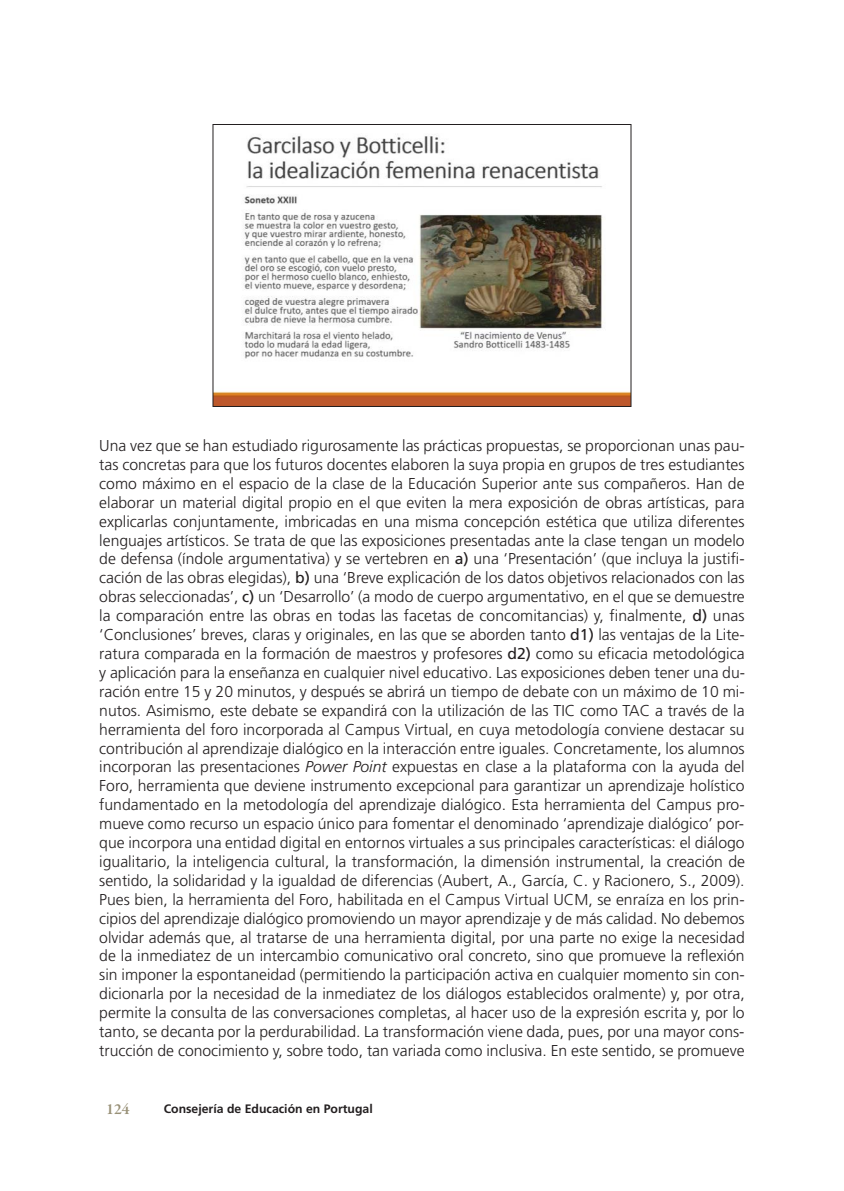
<style>
.page{position:relative;width:844px;height:1191px;background:#fff}
.page>*{position:absolute;margin:0;border:0;box-sizing:border-box;transform-origin:0 0}
.t1{font:300 15.75px/18.9px "Frutiger";color:#231f20;text-align:justify}
.t2{font:600 15.75px "Garamond Premr Pro";color:#999178}
.t3{font:700 12.25px "Frutiger";color:#231f20}
.s1{font-weight:400}
.s2{font-style:italic}
</style>
<div class="page">
<img style="left:214px;top:136px;width:415px;height:269px">
<div style="left:212px;top:124px;width:419px;height:283px;border:1px solid #231f20"></div>
<p class="t1" style="left:99px;top:437px;width:647px">Una vez que se han estudiado rigurosamente las prácticas propuestas, se proporcionan unas pau&shy;tas concretas para que los futuros docentes elaboren la suya propia en grupos de tres estudiantes como máximo en el espacio de la clase de la Educación Superior ante sus compañeros. Han de elaborar un material digital propio en el que eviten la mera exposición de obras artísticas, para explicarlas conjuntamente, imbricadas en una misma concepción estética que utiliza diferentes lenguajes artísticos. Se trata de que las exposiciones presentadas ante la clase tengan un modelo de defensa (índole argumentativa) y se vertebren en <span class="s1">a)</span> una ‘Presentación’ (que incluya la justifi&shy;cación de las obras elegidas), <span class="s1">b)</span> una ‘Breve explicación de los datos objetivos relacionados con las obras seleccionadas’, <span class="s1">c)</span> un ‘Desarrollo’ (a modo de cuerpo argumentativo, en el que se demuestre la comparación entre las obras en todas las facetas de concomitancias) y, finalmente, <span class="s1">d)</span> unas ‘Conclusiones’ breves, claras y originales, en las que se aborden tanto <span class="s1">d1)</span> las ventajas de la Lite&shy;ratura comparada en la formación de maestros y profesores <span class="s1">d2)</span> como su eficacia metodológica y aplicación para la enseñanza en cualquier nivel educativo. Las exposiciones deben tener una du&shy;ración entre 15 y 20 minutos, y después se abrirá un tiempo de debate con un máximo de 10 mi&shy;nutos. Asimismo, este debate se expandirá con la utilización de las TIC como TAC a través de la herramienta del foro incorporada al Campus Virtual, en cuya metodología conviene destacar su contribución al aprendizaje dialógico en la interacción entre iguales. Concretamente, los alumnos incorporan las presentaciones <span class="s2">Power Point</span> expuestas en clase a la plataforma con la ayuda del Foro, herramienta que deviene instrumento excepcional para garantizar un aprendizaje holístico fundamentado en la metodología del aprendizaje dialógico. Esta herramienta del Campus pro&shy;mueve como recurso un espacio único para fomentar el denominado ‘aprendizaje dialógico’ por&shy;que incorpora una entidad digital en entornos virtuales a sus principales características: el diálogo igualitario, la inteligencia cultural, la transformación, la dimensión instrumental, la creación de sentido, la solidaridad y la igualdad de diferencias (Aubert, A., García, C. y Racionero, S., 2009).<br>Pues bien, la herramienta del Foro, habilitada en el Campus Virtual UCM, se enraíza en los prin&shy;cipios del aprendizaje dialógico promoviendo un mayor aprendizaje y de más calidad. No debemos olvidar además que, al tratarse de una herramienta digital, por una parte no exige la necesidad de la inmediatez de un intercambio comunicativo oral concreto, sino que promueve la reflexión sin imponer la espontaneidad (permitiendo la participación activa en cualquier momento sin con&shy;dicionarla por la necesidad de la inmediatez de los diálogos establecidos oralmente) y, por otra, permite la consulta de las conversaciones completas, al hacer uso de la expresión escrita y, por lo tanto, se decanta por la perdurabilidad. La transformación viene dada, pues, por una mayor cons&shy;trucción de conocimiento y, sobre todo, tan variada como inclusiva. En este sentido, se promueve</p>
<p class="t2" style="left:106px;top:1102px;width:25px">124</p>
<p class="t3" style="left:164px;top:1104px;width:210px">Consejería de Educación en Portugal</p>
</div>
